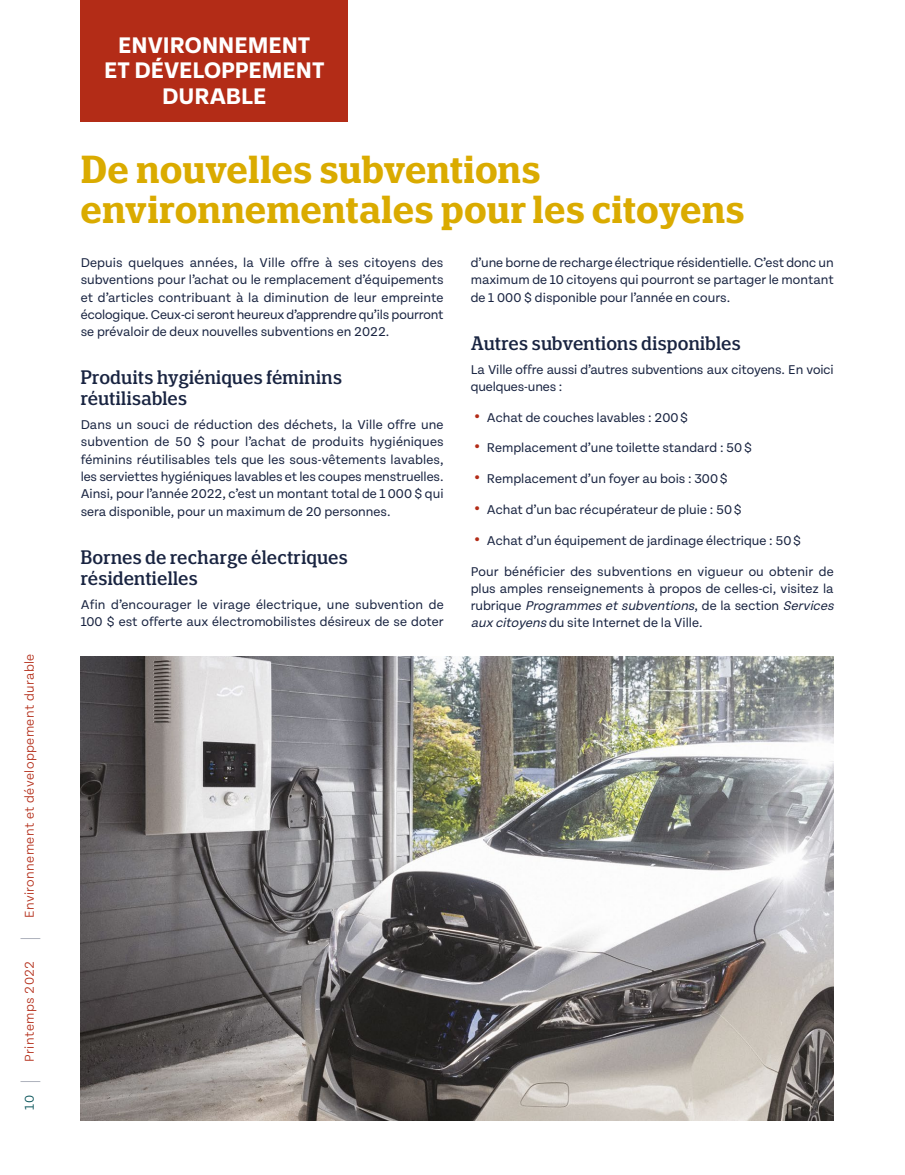
<style>
.page{position:relative;width:905px;height:1175px;background:#fff}
.page>*{position:absolute;margin:0;border:0;box-sizing:border-box;transform-origin:0 0}
.t1{font:600 condensed 39px/40.5px "Polyphonic";letter-spacing:.02em;color:#daab00}
.H0{font:700 24px/25.5px "Tenon";color:#fff;text-align:center}
.t2{font:200 20.4px "Tenon";color:#192441;scale:.38 1}
.t3{font:500 condensed 19.5px/21px "Polyphonic";letter-spacing:.02em;color:#192441}
.Texte_courant{font:13.5px/17.2px "Tenon";color:#192441;text-align:justify}
.t4{font:300 13.5px "Tenon";letter-spacing:.03em;color:#b32c17}
.t5{font:300 13.5px "Tenon";color:#035055}
.s1{font-weight:800;font-size:18px;color:#b32c17}
.s2{font-style:italic}
</style>
<div class="page">
<div style="left:81px;top:0;width:267px;height:121px;background:#b32c17"></div>
<img style="left:81px;top:656px;width:752px;height:464px">
<p class="t4" style="left:23px;top:918px;width:266px;rotate:-90deg">Environnement et développement durable</p>
<p class="t2" style="left:19px;top:940px;width:8px;rotate:-90deg">|</p>
<p class="t4" style="left:23px;top:1061px;width:102px;rotate:-90deg">Printemps 2022</p>
<p class="t2" style="left:19px;top:1082px;width:8px;rotate:-90deg">|</p>
<p class="t5" style="left:23px;top:1109px;width:16px;rotate:-90deg">10</p>
<p class="H0" style="left:104px;top:33px;width:222px">ENVIRONNEMENT<br>ET DÉVELOPPEMENT<br>DURABLE</p>
<h1 class="t1" style="left:81px;top:149px;width:665px">De nouvelles subventions environnementales pour les citoyens</h1>
<p class="Texte_courant" style="left:81px;top:254px;width:364px">Depuis quelques années, la Ville offre à ses citoyens des subventions pour l’achat ou le remplacement d’équipements et d’articles contribuant à la diminution de leur empreinte écologique. Ceux-ci seront heureux d’apprendre qu’ils pourront se prévaloir de deux nouvelles subventions en 2022.</p>
<h3 class="t3" style="left:81px;top:367px;width:263px">Produits hygiéniques féminins réutilisables</h3>
<p class="Texte_courant" style="left:81px;top:416px;width:364px">Dans un souci de réduction des déchets, la Ville offre une subvention de 50 $ pour l’achat de produits hygiéniques féminins réutilisables tels que les sous-vêtements lavables, les serviettes hygiéniques lavables et les coupes menstruelles.<br>Ainsi, pour l’année 2022, c’est un montant total de 1 000 $ qui sera disponible, pour un maximum de 20 personnes.</p>
<h3 class="t3" style="left:81px;top:546px;width:269px">Bornes de recharge électriques résidentielles</h3>
<p class="Texte_courant" style="left:81px;top:595px;width:364px">Afin d’encourager le virage électrique, une subvention de<br>100 $ est offerte aux électromobilistes désireux de se doter</p>
<p class="Texte_courant" style="left:470px;top:254px;width:364px">d’une borne de recharge électrique résidentielle. C’est donc un maximum de 10 citoyens qui pourront se partager le montant de 1 000 $ disponible pour l’année en cours.</p>
<h3 class="t3" style="left:470px;top:332px;width:271px">Autres subventions disponibles</h3>
<p class="Texte_courant" style="left:470px;top:361px;width:364px">La Ville offre aussi d’autres subventions aux citoyens. En voici quelques-unes :</p>
<p class="Texte_courant" style="left:473px;top:409px;width:216px"><span class="s1">•</span> Achat de couches lavables : 200$</p>
<p class="Texte_courant" style="left:473px;top:439px;width:280px"><span class="s1">•</span> Remplacement d’une toilette standard : 50$</p>
<p class="Texte_courant" style="left:473px;top:470px;width:256px"><span class="s1">•</span> Remplacement d’un foyer au bois : 300$</p>
<p class="Texte_courant" style="left:473px;top:501px;width:270px"><span class="s1">•</span> Achat d’un bac récupérateur de pluie : 50$</p>
<p class="Texte_courant" style="left:473px;top:532px;width:329px"><span class="s1">•</span> Achat d’un équipement de jardinage électrique : 50$</p>
<p class="Texte_courant" style="left:470px;top:562px;width:367px;text-align:left">Pour bénéficier des subventions en vigueur ou obtenir de plus amples renseignements à propos de celles-ci, visitez la r u b r i q u e <span class="s2">Programmes etsubventions</span>, d e l a s e c t i o n <span class="s2">Services aux citoyens</span> du site Internet de la Ville.</p>
</div>
